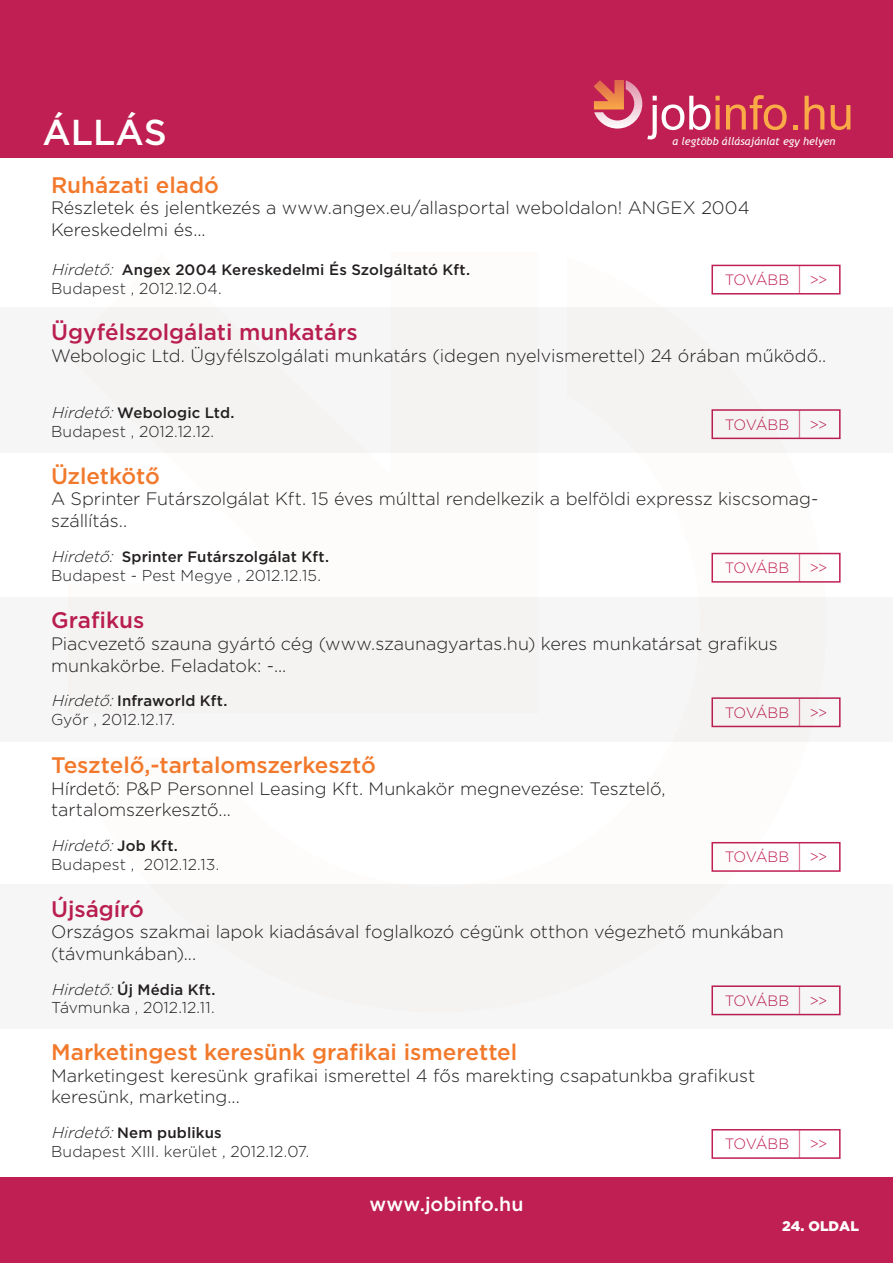
<style>
.page{position:relative;width:893px;height:1263px;background:#fff}
.page>*{position:absolute;margin:0;border:0;box-sizing:border-box;transform-origin:0 0}
.cimlap_datum{font:500 36px "Gotham";color:#fff}
.jobinfo_hirdetes_txt{font:500 22.5px "Gotham";color:#f2792b}
.jobinfo_hirdetes_txt-2{font:500 22.5px "Gotham";color:#bf1f52}
.jobinfo_hirdetés_gom{font:500 19.5px "Gotham";letter-spacing:-.005em;color:#fff}
.jobinfo_hirdetes_txt-3{font:300 18px/21.6px "Gotham";letter-spacing:-.005em;color:#231f20}
.jobinfo_hirdetes_inf{font:300 15.75px "Gotham";letter-spacing:.005em;color:#231f20}
.jobinfo_hirdetes_inf-2{font:italic 300 15.75px "Gotham";color:#231f20}
.jobinfo_hirdetes_inf-3{font:500 15px "Gotham";letter-spacing:.01em;color:#231f20}
.jobinfo_hirdetés_gom-2{font:300 15px "Gotham";letter-spacing:-.04em;color:#bf1f52}
.text_oldalszam{font:900 13.95px "Gotham";color:#fff}
.t1{font:italic 10.8px "Trebuchet MS";color:#fefcfb}
.s1{font-weight:300;font-style:italic;font-size:15.75px}
.s2{font-size:30px}
.s3{font-weight:500;font-style:normal;font-size:15px}
</style>
<div class="page">
<div style="left:0;top:1178px;width:893px;height:85px;background:#bf1f52"></div>
<div style="left:0;top:0;width:893px;height:157px;background:#bf1f52"></div>
<svg style="left:594px;top:80px;width:126px;height:59px"></svg>
<div style="left:715px;top:105px;width:5px;height:25px;background:#faab47"></div>
<svg style="left:726px;top:95px;width:61px;height:35px"></svg>
<svg style="left:793px;top:125px;width:4px;height:5px"></svg>
<svg style="left:805px;top:96px;width:19px;height:34px"></svg>
<svg style="left:831px;top:105px;width:19px;height:25px"></svg>
<div style="left:711px;top:265px;width:130px;height:29px;border:2px solid #bf1f52"></div>
<div style="left:711px;top:553px;width:130px;height:30px;border:2px solid #bf1f52"></div>
<div style="left:711px;top:842px;width:130px;height:30px;border:2px solid #bf1f52"></div>
<div style="left:711px;top:1129px;width:130px;height:30px;border:2px solid #bf1f52"></div>
<div style="left:0;top:884px;width:893px;height:145px;background:#f6f6f6"></div>
<div style="left:0;top:597px;width:893px;height:145px;background:#f5f3f2"></div>
<div style="left:0;top:308px;width:893px;height:145px;background:#f5f3f2"></div>
<p class="cimlap_datum" style="left:43px;top:112px;width:126px">ÁLLÁS</p>
<p class="t1" style="left:672px;top:134px;width:164px">a legtöbb állásajánlat egy helyen</p>
<p class="jobinfo_hirdetes_txt" style="left:51px;top:172px;width:169px">Ruházati eladó</p>
<p class="jobinfo_hirdetes_txt-3" style="left:51px;top:197px;width:700px">Részletek és jelentkezés a www.angex.eu/allasportal weboldalon! ANGEX 2004<br>Kereskedelmi és...</p>
<p class="jobinfo_hirdetes_inf-3" style="left:51px;top:261px;width:421px"><span class="s1">Hirdető:</span> Angex 2004 Kereskedelmi És Szolgáltató Kft.</p>
<p class="jobinfo_hirdetes_inf" style="left:51px;top:279px;width:172px">Budapest , 2012.12.04.</p>
<p class="jobinfo_hirdetes_txt-2" style="left:51px;top:319px;width:308px">Ügyfélszolgálati munkatárs</p>
<p class="jobinfo_hirdetes_txt-3" style="left:51px;top:344px;width:777px">Webologic Ltd. Ügyfélszolgálati munkatárs (idegen nyelvismerettel) 24 órában működő..</p>
<p class="jobinfo_hirdetés_gom-2" style="left:725px;top:271px;width:104px">TOVÁBB <span class="s2">|</span> &gt;&gt;</p>
<p class="jobinfo_hirdetes_inf-3" style="left:51px;top:404px;width:185px"><span class="s1">Hirdető:</span>Webologic Ltd.</p>
<p class="jobinfo_hirdetes_inf" style="left:51px;top:423px;width:165px">Budapest , 2012.12.12.</p>
<p class="jobinfo_hirdetes_txt" style="left:51px;top:463px;width:110px">Üzletkötő</p>
<p class="jobinfo_hirdetes_txt-3" style="left:51px;top:488px;width:769px">A Sprinter Futárszolgálat Kft. 15 éves múlttal rendelkezik a belföldi expressz kiscsomag&shy;szállítás..</p>
<p class="jobinfo_hirdetes_inf-3" style="left:51px;top:548px;width:280px"><span class="s1">Hirdető:</span> Sprinter Futárszolgálat Kft.</p>
<p class="jobinfo_hirdetes_inf" style="left:51px;top:566px;width:272px">Budapest - Pest Megye , 2012.12.15.</p>
<p class="jobinfo_hirdetes_txt-2" style="left:51px;top:607px;width:95px">Grafikus</p>
<p class="jobinfo_hirdetes_txt-3" style="left:51px;top:632px;width:728px">Piacvezető szauna gyártó cég (www.szaunagyartas.hu) keres munkatársat grafikus munkakörbe. Feladatok: -...</p>
<p class="jobinfo_hirdetes_inf-3" style="left:51px;top:692px;width:178px"><span class="s1">Hirdető:</span>Infraworld Kft.</p>
<p class="jobinfo_hirdetes_inf" style="left:51px;top:711px;width:126px">Győr , 2012.12.17.</p>
<p class="jobinfo_hirdetes_txt" style="left:51px;top:752px;width:326px">Tesztelő,-tartalomszerkesztő</p>
<p class="jobinfo_hirdetes_txt-3" style="left:51px;top:777px;width:616px">Hírdető: P&amp;P Personnel Leasing Kft. Munkakör megnevezése: Tesztelő, tartalomszerkesztő...</p>
<p class="jobinfo_hirdetes_inf-2" style="left:51px;top:836px;width:128px">Hirdető:<span class="s3">J o b K f t .</span></p>
<p class="jobinfo_hirdetes_inf" style="left:51px;top:855px;width:170px">Budapest , 2012.12.13.</p>
<p class="jobinfo_hirdetes_txt-2" style="left:51px;top:896px;width:95px">Újságíró</p>
<p class="jobinfo_hirdetes_txt-3" style="left:51px;top:920px;width:734px">Országos szakmai lapok kiadásával foglalkozó cégünk otthon végezhető munkában (távmunkában)...</p>
<p class="jobinfo_hirdetes_inf-3" style="left:51px;top:980px;width:166px"><span class="s1">Hirdető:</span>Új Média Kft.</p>
<p class="jobinfo_hirdetes_inf" style="left:51px;top:999px;width:165px">Távmunka , 2012.12.11.</p>
<p class="jobinfo_hirdetes_txt" style="left:51px;top:1039px;width:468px">Marketingest keresünk grafikai ismerettel</p>
<p class="jobinfo_hirdetes_txt-3" style="left:51px;top:1064px;width:706px">Marketingest keresünk grafikai ismerettel 4 fős marekting csapatunkba grafikust keresünk, marketing...</p>
<p class="jobinfo_hirdetes_inf-3" style="left:51px;top:1124px;width:172px"><span class="s1">Hirdető:</span>Nem publikus</p>
<p class="jobinfo_hirdetes_inf" style="left:51px;top:1142px;width:260px">Budapest XIII. kerület , 2012.12.07.</p>
<p class="jobinfo_hirdetés_gom-2" style="left:725px;top:416px;width:104px">TOVÁBB <span class="s2">|</span> &gt;&gt;</p>
<p class="jobinfo_hirdetés_gom-2" style="left:725px;top:559px;width:104px">TOVÁBB <span class="s2">|</span> &gt;&gt;</p>
<p class="jobinfo_hirdetés_gom-2" style="left:725px;top:704px;width:104px">TOVÁBB <span class="s2">|</span> &gt;&gt;</p>
<p class="jobinfo_hirdetés_gom-2" style="left:725px;top:849px;width:104px">TOVÁBB <span class="s2">|</span> &gt;&gt;</p>
<p class="jobinfo_hirdetés_gom-2" style="left:725px;top:992px;width:104px">TOVÁBB <span class="s2">|</span> &gt;&gt;</p>
<p class="jobinfo_hirdetés_gom-2" style="left:725px;top:1136px;width:104px">TOVÁBB <span class="s2">|</span> &gt;&gt;</p>
<p class="jobinfo_hirdetés_gom" style="left:369px;top:1192px;width:156px">www.jobinfo.hu</p>
<p class="text_oldalszam" style="left:782px;top:1217px;width:78px">24. OLDAL</p>
</div>
